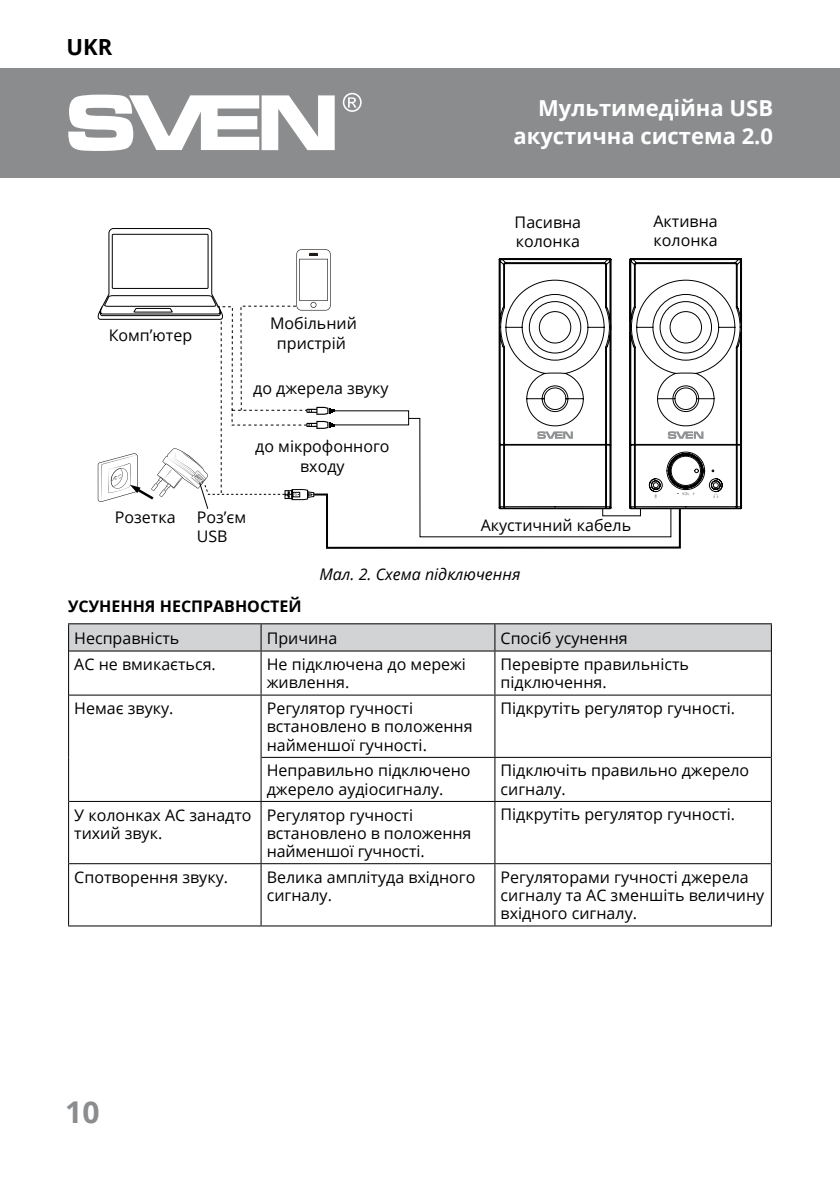
<style>
.page{position:relative;width:840px;height:1191px;background:#fff}
.page>*{position:absolute;margin:0;border:0;box-sizing:border-box;transform-origin:0 0}
.t1{font:700 30px "Open Sans";color:#8a8c8e}
.t2{font:700 22.2px "Open Sans";color:#000}
.t3{font:700 22px/28px "Open Sans";color:#fff;text-align:right}
.t4{font:16px/18.2px "Open Sans";color:#000}
.t5{font:italic 16px "Open Sans";color:#000}
.t6{font:700 16px "Open Sans";color:#000}
</style>
<div class="page">
<div style="left:0;top:68px;width:839px;height:109px;background:#8a8c8e"></div>
<svg style="left:68px;top:95px;width:266px;height:56px"></svg>
<svg style="left:342px;top:93px;width:19px;height:19px"></svg>
<svg style="left:69px;top:651px;width:701px;height:274px"></svg>
<hr style="left:68px;top:623px;width:193px;height:1px;background:#000">
<hr style="left:261px;top:623px;width:233px;height:1px;background:#000">
<hr style="left:494px;top:623px;width:277px;height:1px;background:#000">
<hr style="left:69px;top:694px;width:192px;height:1px;background:#000">
<hr style="left:261px;top:694px;width:233px;height:1px;background:#000">
<hr style="left:494px;top:694px;width:276px;height:1px;background:#000">
<hr style="left:261px;top:757px;width:233px;height:1px;background:#000">
<hr style="left:494px;top:757px;width:276px;height:1px;background:#000">
<hr style="left:69px;top:801px;width:192px;height:1px;background:#000">
<hr style="left:261px;top:801px;width:233px;height:1px;background:#000">
<hr style="left:494px;top:801px;width:276px;height:1px;background:#000">
<hr style="left:69px;top:863px;width:192px;height:1px;background:#000">
<hr style="left:261px;top:863px;width:233px;height:1px;background:#000">
<hr style="left:494px;top:863px;width:276px;height:1px;background:#000">
<svg style="left:68px;top:624px;width:703px;height:27px;background:#c9cbcc"></svg>
<hr style="left:68px;top:651px;width:1px;height:44px;background:#000">
<hr style="left:260px;top:651px;width:1px;height:43px;background:#000">
<hr style="left:494px;top:651px;width:1px;height:43px;background:#000">
<hr style="left:770px;top:651px;width:1px;height:44px;background:#000">
<hr style="left:68px;top:695px;width:1px;height:62px;background:#000">
<hr style="left:260px;top:695px;width:1px;height:62px;background:#000">
<hr style="left:494px;top:695px;width:1px;height:62px;background:#000">
<hr style="left:770px;top:695px;width:1px;height:62px;background:#000">
<hr style="left:68px;top:757px;width:1px;height:44px;background:#000">
<hr style="left:260px;top:757px;width:1px;height:44px;background:#000">
<hr style="left:494px;top:758px;width:1px;height:43px;background:#000">
<hr style="left:770px;top:757px;width:1px;height:44px;background:#000">
<hr style="left:68px;top:801px;width:1px;height:62px;background:#000">
<hr style="left:260px;top:802px;width:1px;height:61px;background:#000">
<hr style="left:494px;top:802px;width:1px;height:61px;background:#000">
<hr style="left:770px;top:801px;width:1px;height:62px;background:#000">
<hr style="left:68px;top:863px;width:1px;height:62px;background:#000">
<hr style="left:260px;top:864px;width:1px;height:61px;background:#000">
<hr style="left:494px;top:864px;width:1px;height:61px;background:#000">
<hr style="left:770px;top:863px;width:1px;height:62px;background:#000">
<hr style="left:68px;top:925px;width:193px;height:1px;background:#000">
<hr style="left:261px;top:925px;width:233px;height:1px;background:#000">
<hr style="left:494px;top:925px;width:277px;height:1px;background:#000">
<svg style="left:98px;top:228px;width:644px;height:321px"></svg>
<h2 class="t2" style="left:66px;top:32px;width:47px">UKR</h2>
<h3 class="t3" style="left:513px;top:94px;width:261px">Мультимедійна USB акустична система 2.0</h3>
<p class="t4" style="left:514px;top:212px;width:68px;line-height:19.2px">Пасивна колонка</p>
<p class="t4" style="left:653px;top:211px;width:66px;line-height:19.2px">Активна колонка</p>
<p class="t4" style="left:109px;top:325px;width:85px">Комп’ютер</p>
<p class="t4" style="left:270px;top:314px;width:88px;line-height:19.2px;text-align:center">Мобільний пристрій</p>
<p class="t4" style="left:253px;top:378px;width:137px">до джерела звуку</p>
<p class="t4" style="left:115px;top:507px;width:62px">Розетка</p>
<p class="t4" style="left:255px;top:436px;width:136px;line-height:19.2px;text-align:center">до мікрофонного входу</p>
<p class="t4" style="left:197px;top:507px;width:51px;line-height:19.2px">Роз’єм<br>USB</p>
<p class="t4" style="left:480px;top:516px;width:152px">Акустичний кабель</p>
<p class="t5" style="left:319px;top:563px;width:202px">Мал. 2. Схема підключення</p>
<p class="t6" style="left:68px;top:595px;width:235px">УСУНЕННЯ НЕСПРАВНОCТЕЙ</p>
<p class="t4" style="left:74px;top:628px;width:106px">Несправність</p>
<p class="t4" style="left:266px;top:628px;width:72px">Причина</p>
<p class="t4" style="left:500px;top:628px;width:129px">Спосіб усунення</p>
<p class="t4" style="left:74px;top:655px;width:143px">АС не вмикається.</p>
<p class="t4" style="left:266px;top:655px;width:201px">Не підключена до мережі живлення.</p>
<p class="t4" style="left:500px;top:655px;width:190px">Перевірте правильність підключення.</p>
<p class="t4" style="left:74px;top:699px;width:100px">Немає звуку.</p>
<p class="t4" style="left:266px;top:699px;width:207px">Регулятор гучності встановлено в положення найменшої гучності.</p>
<p class="t4" style="left:500px;top:699px;width:236px">Підкрутіть регулятор гучності.</p>
<p class="t4" style="left:266px;top:761px;width:205px">Неправильно підключено джерело аудіосигналу.</p>
<p class="t4" style="left:500px;top:761px;width:250px">Підключіть правильно джерело сигналу.</p>
<p class="t4" style="left:74px;top:805px;width:179px">У колонках АС занадто тихий звук.</p>
<p class="t4" style="left:266px;top:805px;width:206px">Регулятор гучності встановлено в положення найменшої гучності.</p>
<p class="t4" style="left:500px;top:805px;width:236px">Підкрутіть регулятор гучності.</p>
<p class="t4" style="left:74px;top:867px;width:155px">Спотворення звуку.</p>
<p class="t4" style="left:266px;top:867px;width:210px">Велика амплітуда вхідного сигналу.</p>
<p class="t4" style="left:500px;top:867px;width:265px">Регуляторами гучності джерела сигналу та АС зменшіть величину вхідного сигналу.</p>
<h1 class="t1" style="left:65px;top:1090px;width:36px">10</h1>
</div>
